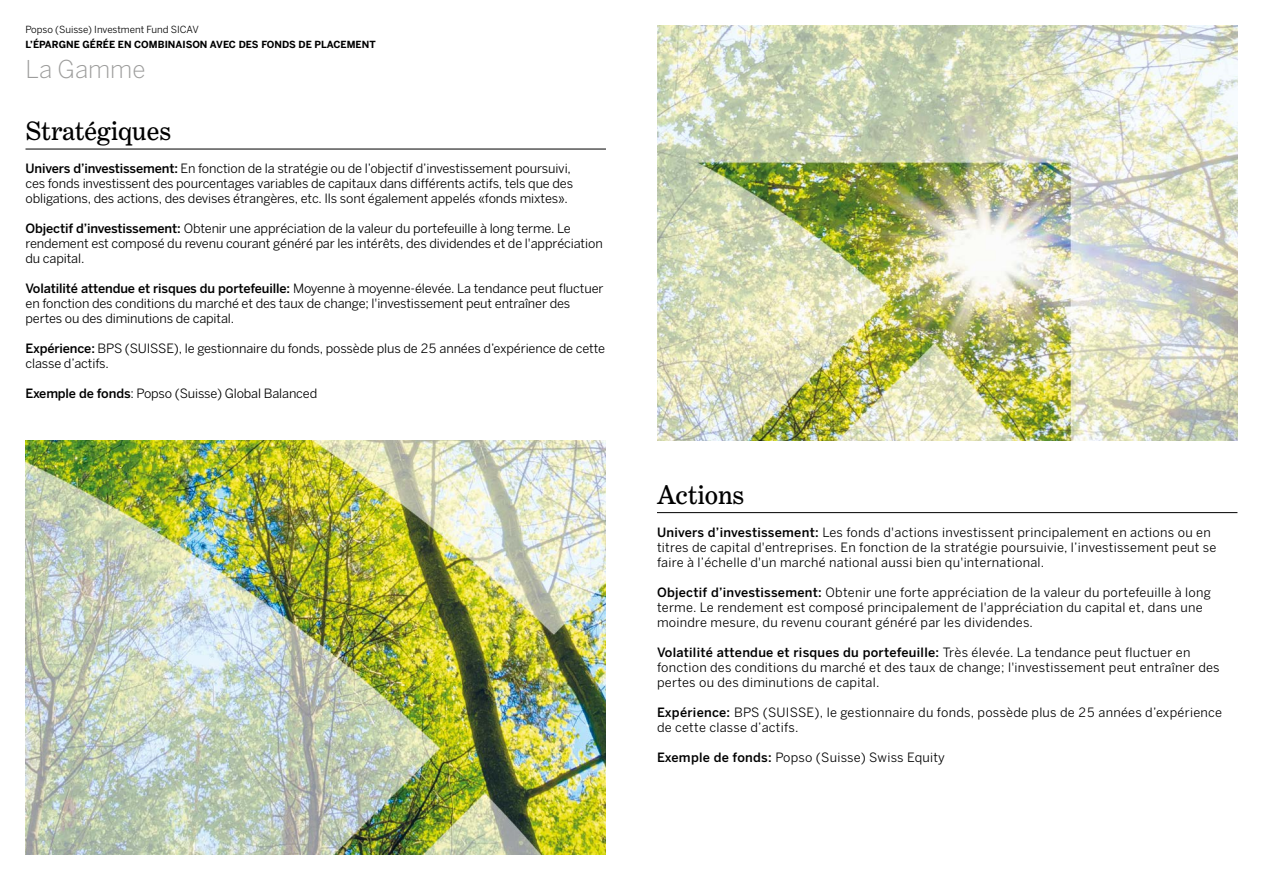
<style>
.page{position:relative;width:1263px;height:893px;background:#fff}
.page>*{position:absolute;margin:0;border:0;box-sizing:border-box;transform-origin:0 0}
.t1{font:27px "Benton Modern Three";color:#000}
.t2{font:300 24.3px "Benton Sans TF";color:#9d9d9c}
.t3{font:12.75px/15px "Benton Sans TF";letter-spacing:-.01em;color:#000}
.t4{font:12.75px/15px "Benton Sans TF";letter-spacing:.02em;color:#000}
.t5{font:12.75px "Benton Sans TF";letter-spacing:.015em;color:#000}
.t6{font:700 9.75px "Benton Sans TF";color:#000}
.t7{font:9.75px "Benton Sans TF";color:#000}
.s1{font-weight:500}
</style>
<div class="page">
<hr style="left:26px;top:149px;width:580px;height:1px;background:#000">
<hr style="left:657px;top:512px;width:580px;height:1px;background:#000">
<img style="left:26px;top:440px;width:580px;height:415px">
<img style="left:657px;top:26px;width:580px;height:414px">
<p class="t7" style="left:26px;top:24px;width:175px">Popso (Suisse) Investment Fund SICAV</p>
<p class="t6" style="left:26px;top:39px;width:352px">L’ÉPARGNE GÉRÉE EN COMBINAISON AVEC DES FONDS DE PLACEMENT</p>
<h2 class="t2" style="left:26px;top:55px;width:122px">La Gamme</h2>
<h1 class="t1" style="left:26px;top:116px;width:147px">Stratégiques</h1>
<p class="t3" style="left:26px;top:161px;width:549px"><span class="s1">Univers d’investissement:</span> En fonction de la stratégie ou de l’objectif d’investissement poursuivi, ces fonds investissent des pourcentages variables de capitaux dans différents actifs, tels que des obligations, des actions, des devises étrangères, etc. Ils sont également appelés «fonds mixtes».</p>
<p class="t3" style="left:26px;top:221px;width:579px"><span class="s1">Objectif d’investissement:</span> Obtenir une appréciation de la valeur du portefeuille à long terme. Le rendement est composé du revenu courant généré par les intérêts, des dividendes et de l'appréciation du capital.</p>
<p class="t3" style="left:26px;top:281px;width:579px"><span class="s1">Volatilité attendue et risques du portefeuille:</span> Moyenne à moyenne-élevée. La tendance peut fluctuer en fonction des conditions du marché et des taux de change; l'investissement peut entraîner des pertes ou des diminutions de capital.</p>
<p class="t3" style="left:26px;top:341px;width:581px"><span class="s1">Expérience:</span> BPS (SUISSE), le gestionnaire du fonds, possède plus de 25 années d’expérience de cette classe d’actifs.</p>
<p class="t3" style="left:26px;top:386px;width:293px"><span class="s1">Exemple de fonds</span>: Popso (Suisse) Global Balanced</p>
<h1 class="t1" style="left:657px;top:480px;width:89px">Actions</h1>
<p class="t4" style="left:657px;top:525px;width:561px"><span class="s1">Univers d’investissement:</span> Les fonds d'actions investissent principalement en actions ou en titres de capital d'entreprises. En fonction de la stratégie poursuivie, l’investissement peut se faire à l’échelle d'un marché national aussi bien qu'international.</p>
<p class="t4" style="left:657px;top:585px;width:555px"><span class="s1">Objectif d’investissement:</span> Obtenir une forte appréciation de la valeur du portefeuille à long terme. Le rendement est composé principalement de l'appréciation du capital et, dans une moindre mesure, du revenu courant généré par les dividendes.</p>
<p class="t4" style="left:657px;top:645px;width:564px"><span class="s1">Volatilité attendue et risques du portefeuille:</span> Très élevée. La tendance peut fluctuer en fonction des conditions du marché et des taux de change; l'investissement peut entraîner des pertes ou des diminutions de capital.</p>
<p class="t4" style="left:657px;top:705px;width:567px"><span class="s1">Expérience:</span> BPS (SUISSE), le gestionnaire du fonds, possède plus de 25 années d’expérience de cette classe d’actifs.</p>
<p class="t5" style="left:657px;top:750px;width:289px"><span class="s1">Exemple de fonds:</span> Popso (Suisse) Swiss Equity</p>
</div>
